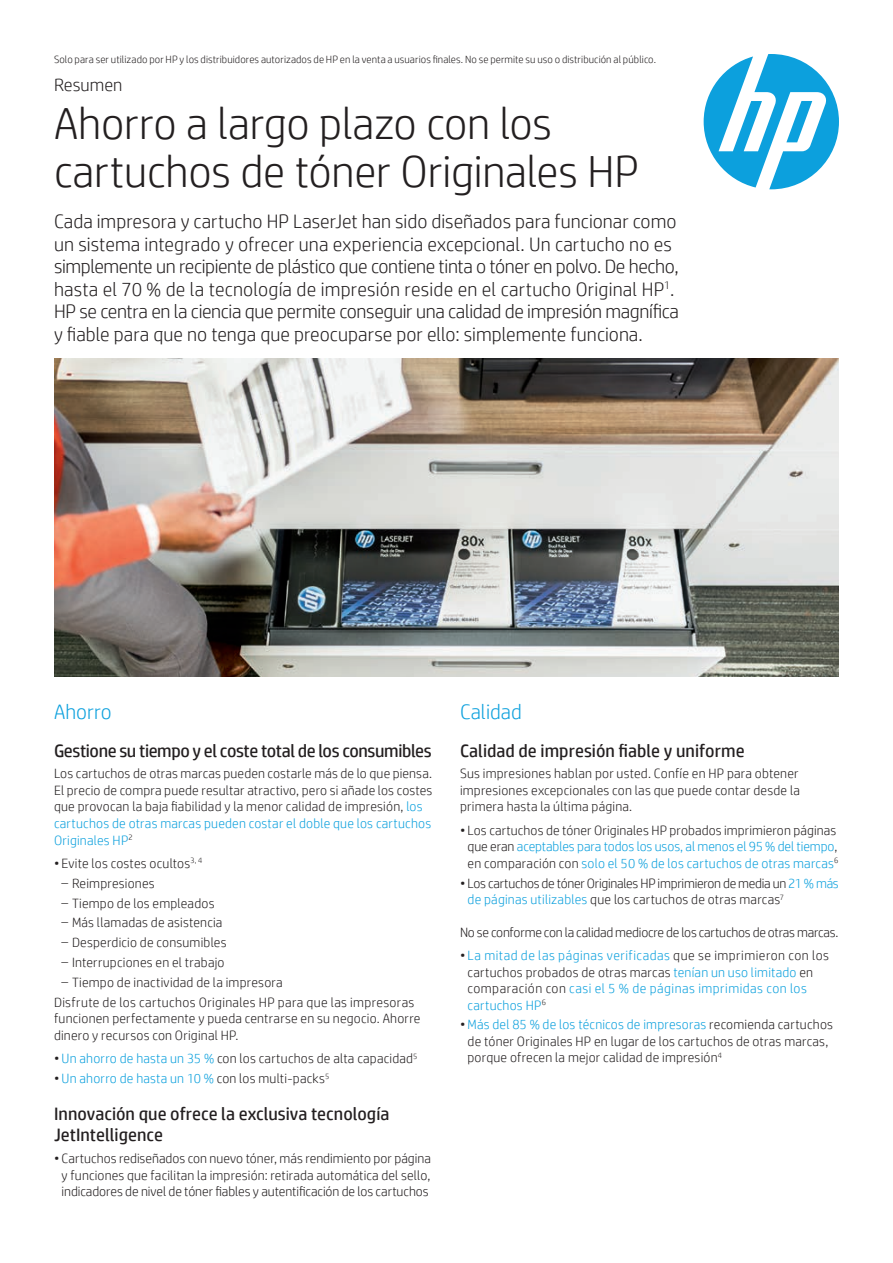
<style>
.page{position:relative;width:893px;height:1263px;background:#fff}
.page>*{position:absolute;margin:0;border:0;box-sizing:border-box;transform-origin:0 0}
.Cover_headline_30_32{font:300 45px/48px "HP Simplified";letter-spacing:-.005em;color:#231f20}
.Subhead_14_16_blue{font:300 21px "HP Simplified";letter-spacing:.005em;color:#0ca0dd}
.Intro_14_16{font:300 19.5px/22.5px "HP Simplified";color:#231f20}
.Subhead_12_14_bold{font:18px/21px "HP Simplified";color:#231f20}
.Subhead_12_14_bold-2{font:18px "HP Simplified";letter-spacing:-.025em;color:#231f20}
.Document_type_12_14{font:300 18px "HP Simplified";color:#231f20}
.Body_before_bullet{font:300 13.5px/16.5px "HP Simplified";letter-spacing:.015em;color:#231f20}
.t1{font:300 13.5px/16.5px "HP Simplified";letter-spacing:.015em;color:#0ca0dd;text-align:center}
.Body_before_bullet-2{font:300 13.5px/16.5px "HP Simplified";letter-spacing:-.015em;color:#231f20}
.t2{font:300 13.5px/16.5px "HP Simplified";letter-spacing:.035em;color:#0ca0dd}
.Legal_7_9{font:300 10.5px "HP Simplified";letter-spacing:.005em;color:#231f20}
.s1{color:#0ca0dd}
.s2{color:#231f20}
</style>
<div class="page">
<svg style="left:704px;top:54px;width:135px;height:135px"></svg>
<img style="left:54px;top:358px;width:785px;height:318px">
<p class="Legal_7_9" style="left:54px;top:52px;width:604px">Solo para ser utilizado por HP y los distribuidores autorizados de HP en la venta a usuarios finales. No se permite su uso o distribución al público.</p>
<p class="Document_type_12_14" style="left:54px;top:73px;width:70px">Resumen</p>
<p class="Cover_headline_30_32" style="left:54px;top:98px;width:586px">Ahorro a largo plazo con los cartuchos de tóner Originales HP</p>
<p class="Intro_14_16" style="left:54px;top:210px;width:626px">Cada impresora y cartucho HP LaserJet han sido diseñados para funcionar como un sistema integrado y ofrecer una experiencia excepcional. Un cartucho no es simplemente un recipiente de plástico que contiene tinta o tóner en polvo. De hecho, hasta el 70 % de la tecnología de impresión reside en el cartucho Original HP<sup>1</sup>.<br>HP se centra en la ciencia que permite conseguir una calidad de impresión magnífica y fiable para que no tenga que preocuparse por ello: simplemente funciona.</p>
<p class="Subhead_14_16_blue" style="left:54px;top:698px;width:59px">Ahorro</p>
<p class="Subhead_12_14_bold-2" style="left:54px;top:738px;width:379px">Gestione su tiempo y el coste total de los consumibles</p>
<p class="Body_before_bullet" style="left:54px;top:765px;width:380px">Los cartuchos de otras marcas pueden costarle más de lo que piensa.<br>El precio de compra puede resultar atractivo, pero si añade los costes que provocan la baja fiabilidad y la menor calidad de impresión, <span class="s1">los cartuchos de otras marcas pueden costar el doble que los cartuchos Originales HP</span><sup>2</sup></p>
<p class="Body_before_bullet" style="left:54px;top:854px;width:150px">• Evite los costes ocultos<sup>3,</sup> <sup>4</sup></p>
<p class="Body_before_bullet" style="left:62px;top:874px;width:95px">– Reimpresiones</p>
<p class="Body_before_bullet" style="left:62px;top:894px;width:155px">– Tiempo de los empleados</p>
<p class="Body_before_bullet" style="left:62px;top:914px;width:162px">– Más llamadas de asistencia</p>
<p class="Body_before_bullet" style="left:62px;top:934px;width:167px">– Desperdicio de consumibles</p>
<p class="Body_before_bullet" style="left:62px;top:954px;width:165px">– Interrupciones en el trabajo</p>
<p class="Body_before_bullet" style="left:62px;top:974px;width:223px">– Tiempo de inactividad de la impresora</p>
<p class="Body_before_bullet" style="left:54px;top:993px;width:368px">Disfrute de los cartuchos Originales HP para que las impresoras funcionen perfectamente y pueda centrarse en su negocio. Ahorre dinero y recursos con Original HP.</p>
<p class="Body_before_bullet" style="left:54px;top:1050px;width:365px">• <span class="s1">Un ahorro de hasta un 35 %</span> con los cartuchos de alta capacidad<sup>5</sup></p>
<p class="t1" style="left:54px;top:1070px;width:277px"><span class="s2">•</span> Un ahorro de hasta un 10 % <span class="s2">con los multi-packs</span><sup>5</sup></p>
<p class="Subhead_12_14_bold" style="left:54px;top:1103px;width:337px">Innovación que ofrece la exclusiva tecnología<br>JetIntelligence</p>
<p class="Body_before_bullet" style="left:54px;top:1150px;width:378px;text-align:center">• Cartuchos rediseñados con nuevo tóner, más rendimiento por página y funciones que facilitan la impresión: retirada automática del sello, indicadores de nivel de tóner fiables y autentificación de los cartuchos</p>
<p class="Subhead_14_16_blue" style="left:460px;top:698px;width:63px">Calidad</p>
<p class="Subhead_12_14_bold" style="left:460px;top:740px;width:286px">Calidad de impresión fiable y uniforme</p>
<p class="Body_before_bullet" style="left:460px;top:765px;width:342px;text-align:justify">Sus impresiones hablan por usted. Confíe en HP para obtener impresiones excepcionales con las que puede contar desde la primera hasta la última página.</p>
<p class="t1" style="left:460px;top:821px;width:380px"><span class="s2">• Los cartuchos de tóner Originales HP probados imprimieron páginas que eran</span> aceptables para todos los usos, al menos el 95 % del tiempo<span class="s2">, en comparación con</span> solo el 50 % de los cartuchos de otras marcas<sup>6</sup></p>
<p class="Body_before_bullet-2" style="left:468px;top:874px;width:373px;text-indent:-8px">• Los cartuchos de tóner Originales HP imprimieron de media un <span class="s1">21 % más de páginas utilizables</span> que los cartuchos de otras marcas<sup>7</sup></p>
<p class="Body_before_bullet-2" style="left:460px;top:923px;width:380px">No se conforme con la calidad mediocre de los cartuchos de otras marcas.</p>
<p class="t2" style="left:468px;top:947px;width:363px;text-indent:-8px"><span class="s2">•</span> La mitad de las páginas verificadas <span class="s2">que se imprimieron con los cartuchos probados de otras marcas</span> tenían un uso limitado <span class="s2">en comparación con</span> casi el 5 % de páginas imprimidas con los cartuchos HP<sup>6</sup></p>
<p class="Body_before_bullet" style="left:468px;top:1016px;width:367px;text-indent:-8px">•<span class="s1">Más del 85 % de los técnicos de impresoras</span> recomienda cartuchos de tóner Originales HP en lugar de los cartuchos de otras marcas, porque ofrecen la mejor calidad de impresión<sup>4</sup></p>
</div>
